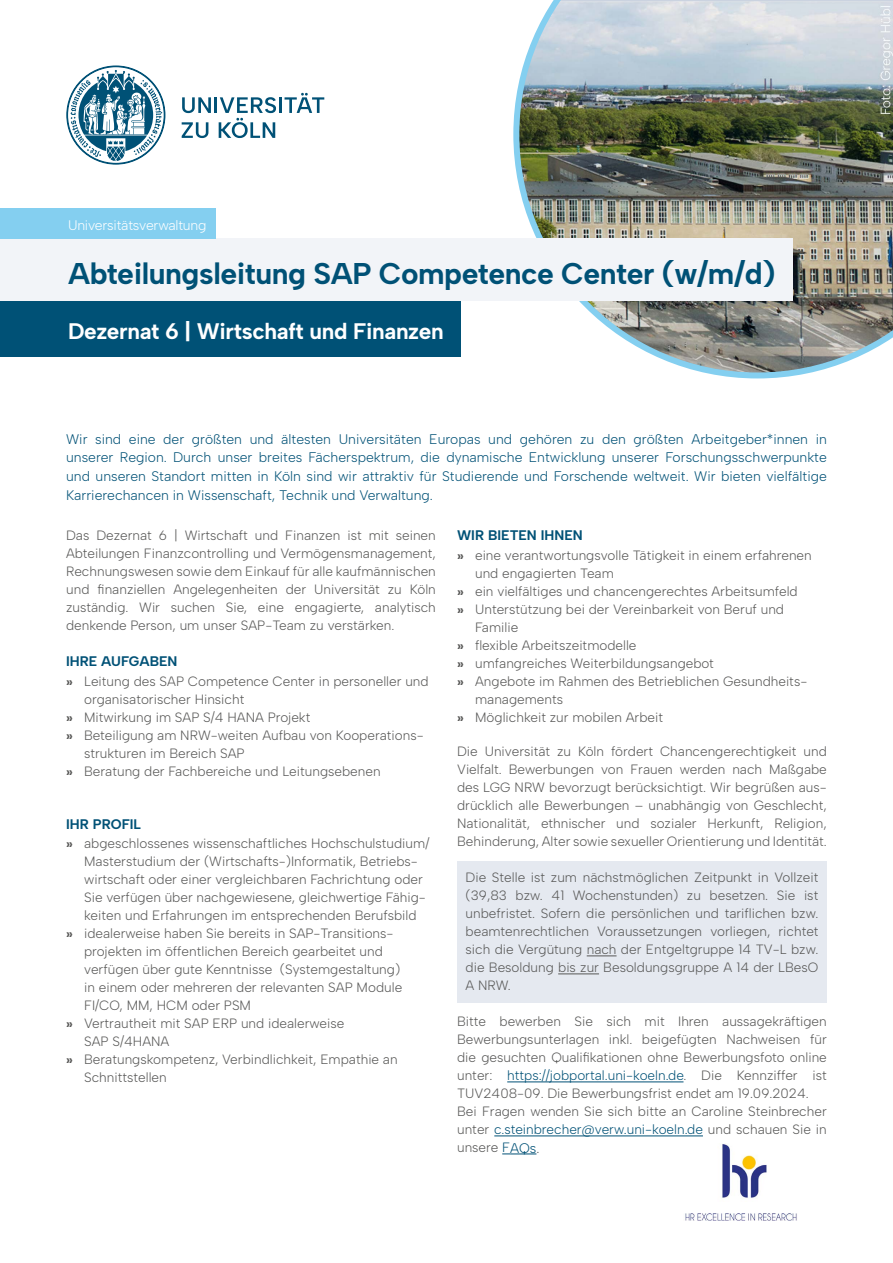
<style>
.page{position:relative;width:893px;height:1263px;background:#fff}
.page>*{position:absolute;margin:0;border:0;box-sizing:border-box;transform-origin:0 0}
.t1{font:30px "Albert Sans";letter-spacing:-.015em;color:#005176}
.t2{font:22.5px "Albert Sans";letter-spacing:-.015em;color:#fff}
.t3{font:13.8px/18.8px "Albert Sans";color:#005176;text-align:justify}
.t4{font:13.8px "Albert Sans";letter-spacing:-.015em;color:#fff}
.t5{font:13.5px/18px "Albert Sans";color:#575756;text-align:justify}
.s1{color:#005176}
.s2{font-size:13.8px;color:#005176}
.s3{font-size:13.8px}
</style>
<div class="page">
<img style="left:513px;top:0;width:380px;height:378px">
<hr style="left:279px;top:97px;width:3px;height:16px;background:#005176">
<svg style="left:285px;top:93px;width:39px;height:20px"></svg>
<svg style="left:182px;top:97px;width:94px;height:41px"></svg>
<svg style="left:67px;top:66px;width:98px;height:98px"></svg>
<div style="left:457px;top:861px;width:370px;height:141px;background:#e5e9f0"></div>
<hr style="left:587px;top:956px;width:30px;height:1px;background:#575756">
<hr style="left:558px;top:974px;width:41px;height:1px;background:#575756">
<hr style="left:507px;top:1082px;width:176px;height:1px;background:#005176">
<hr style="left:494px;top:1136px;width:209px;height:1px;background:#005176">
<svg style="left:502px;top:1154px;width:34px;height:1px"></svg>
<div style="left:0;top:239px;width:793px;height:62px;background:#f2f4f8"></div>
<div style="left:0;top:301px;width:461px;height:55px;background:#005176"></div>
<div style="left:0;top:208px;width:215px;height:31px;background:#84cff0"></div>
<img style="left:685px;top:1144px;width:112px;height:76px">
<p class="t4" style="left:68px;top:217px;width:140px">Universitätsverwaltung</p>
<h1 class="t1" style="left:68px;top:255px;width:709px">Abteilungsleitung SAP Competence Center (w/m/d)</h1>
<h2 class="t2" style="left:68px;top:318px;width:377px">Dezernat 6 | Wirtschaft und Finanzen</h2>
<p class="t3" style="left:66px;top:429px;width:762px">Wir sind eine der größten und ältesten Universitäten Europas und gehören zu den größten Arbeitgeber*innen in unserer Region. Durch unser breites Fächerspektrum, die dynamische Entwicklung unserer Forschungsschwerpunkte und unseren Standort mitten in Köln sind wir attraktiv für Studierende und Forschende weltweit. Wir bieten vielfältige Karrierechancen in Wissenschaft, Technik und Verwaltung.</p>
<p class="t5" style="left:66px;top:526px;width:371px">Das Dezernat 6 | Wirtschaft und Finanzen ist mit seinen Abteilungen Finanzcontrolling und Vermögensmanagement, Rechnungswesen sowie dem Einkauf für alle kaufmännischen und finanziellen Angelegenheiten der Universität zu Köln zuständig. Wir suchen Sie, eine engagierte, analytisch denkende Person, um unser SAP-Team zu verstärken.</p>
<p class="t3" style="left:66px;top:652px;width:113px">IHRE AUFGABEN</p>
<p class="t5" style="left:66px;top:672px;width:364px">» Leitung des SAP Competence Center in personeller und</p>
<p class="t5" style="left:84px;top:690px;width:162px">organisatorischer Hinsicht</p>
<p class="t5" style="left:66px;top:708px;width:246px">» Mitwirkung im SAP S/4 HANA Projekt</p>
<p class="t5" style="left:66px;top:726px;width:359px">» Beteiligung am NRW-weiten Aufbau von Kooperations-</p>
<p class="t5" style="left:84px;top:744px;width:162px">strukturen im Bereich SAP</p>
<p class="t5" style="left:66px;top:762px;width:316px">» Beratung der Fachbereiche und Leitungsebenen</p>
<p class="t3" style="left:457px;top:526px;width:127px">WIR BIETEN IHNEN</p>
<p class="t5" style="left:457px;top:546px;width:356px">» eine verantwortungsvolle Tätigkeit in einem erfahrenen</p>
<p class="t5" style="left:475px;top:564px;width:140px">und engagierten Team</p>
<p class="t5" style="left:457px;top:582px;width:342px">» ein vielfältiges und chancengerechtes Arbeitsumfeld</p>
<p class="t5" style="left:457px;top:600px;width:328px">» Unterstützung bei der Vereinbarkeit von Beruf und</p>
<p class="t5" style="left:475px;top:618px;width:45px">Familie</p>
<p class="t5" style="left:457px;top:636px;width:181px">» flexible Arbeitszeitmodelle</p>
<p class="t5" style="left:457px;top:654px;width:258px">» umfangreiches Weiterbildungsangebot</p>
<p class="t5" style="left:457px;top:672px;width:352px">» Angebote im Rahmen des Betrieblichen Gesundheits-</p>
<p class="t5" style="left:475px;top:690px;width:90px">managements</p>
<p class="t5" style="left:457px;top:708px;width:207px">» Möglichkeit zur mobilen Arbeit</p>
<p class="t5" style="left:457px;top:743px;width:371px">Die Universität zu Köln fördert Chancengerechtigkeit und Vielfalt. Bewerbungen von Frauen werden nach Maßgabe des LGG NRW bevorzugt berücksichtigt. Wir begrüßen aus&shy;drücklich alle Bewerbungen – unabhängig von Geschlecht, Nationalität, ethnischer und sozialer Herkunft, Religion, Behinderung, Alter sowie sexueller Orientierung und Identität.</p>
<p class="t5" style="left:466px;top:869px;width:354px">Die Stelle ist zum nächstmöglichen Zeitpunkt in Vollzeit (39,83 bzw. 41 Wochenstunden) zu besetzen. Sie ist unbefristet. Sofern die persönlichen und tariflichen bzw. beamtenrechtlichen Voraussetzungen vorliegen, richtet sich die Vergütung nach der Entgeltgruppe 14 TV-L bzw. die Besoldung bis zur Besoldungsgruppe A 14 der LBesO A NRW.</p>
<p class="t5" style="left:457px;top:1013px;width:371px;text-align:left">Bitte bewerben Sie sich mit Ihren aussagekräftigen Bewerbungsunterlagen inkl. beigefügten Nachweisen für die gesuchten Qualifikationen ohne Bewerbungsfoto online unter: <span class="s1">https://jobportal.uni-koeln.de</span>. Die Kennziffer ist TUV2408-09. Die Bewerbungsfrist endet am 19.09.2024.<br>Bei Fragen wenden Sie sich bitte an Caroline Steinbrecher unter <span class="s1">c.steinbrecher@verw.uni-koeln.de</span> und schauen Sie in unsere <span class="s1">F</span><span class="s2">AQs</span><span class="s3">.</span></p>
<p class="t3" style="left:66px;top:815px;width:76px">IHR PROFIL</p>
<p class="t5" style="left:66px;top:835px;width:365px">» abgeschlossenes wissenschaftliches Hochschulstudium/</p>
<p class="t5" style="left:84px;top:853px;width:335px">Masterstudium der (Wirtschafts-)Informatik, Betriebs-</p>
<p class="t5" style="left:84px;top:871px;width:340px">wirtschaft oder einer vergleichbaren Fachrichtung oder</p>
<p class="t5" style="left:84px;top:889px;width:343px">Sie verfügen über nachgewiesene, gleichwertige Fähig-</p>
<p class="t5" style="left:84px;top:907px;width:334px">keiten und Erfahrungen im entsprechenden Berufsbild</p>
<p class="t5" style="left:66px;top:925px;width:329px">» idealerweise haben Sie bereits in SAP-Transitions-</p>
<p class="t5" style="left:84px;top:943px;width:300px">projekten im öffentlichen Bereich gearbeitet und</p>
<p class="t5" style="left:84px;top:961px;width:318px">verfügen über gute Kenntnisse (Systemgestaltung)</p>
<p class="t5" style="left:84px;top:979px;width:320px">in einem oder mehreren der relevanten SAP Module</p>
<p class="t5" style="left:84px;top:997px;width:168px">FI/CO, MM, HCM oder PSM</p>
<p class="t5" style="left:66px;top:1015px;width:280px">» Vertrautheit mit SAP ERP und idealerweise</p>
<p class="t5" style="left:84px;top:1033px;width:87px">SAP S/4HANA</p>
<p class="t5" style="left:66px;top:1051px;width:333px">» Beratungskompetenz, Verbindlichkeit, Empathie an</p>
<p class="t5" style="left:84px;top:1069px;width:84px">Schnittstellen</p>
</div>
